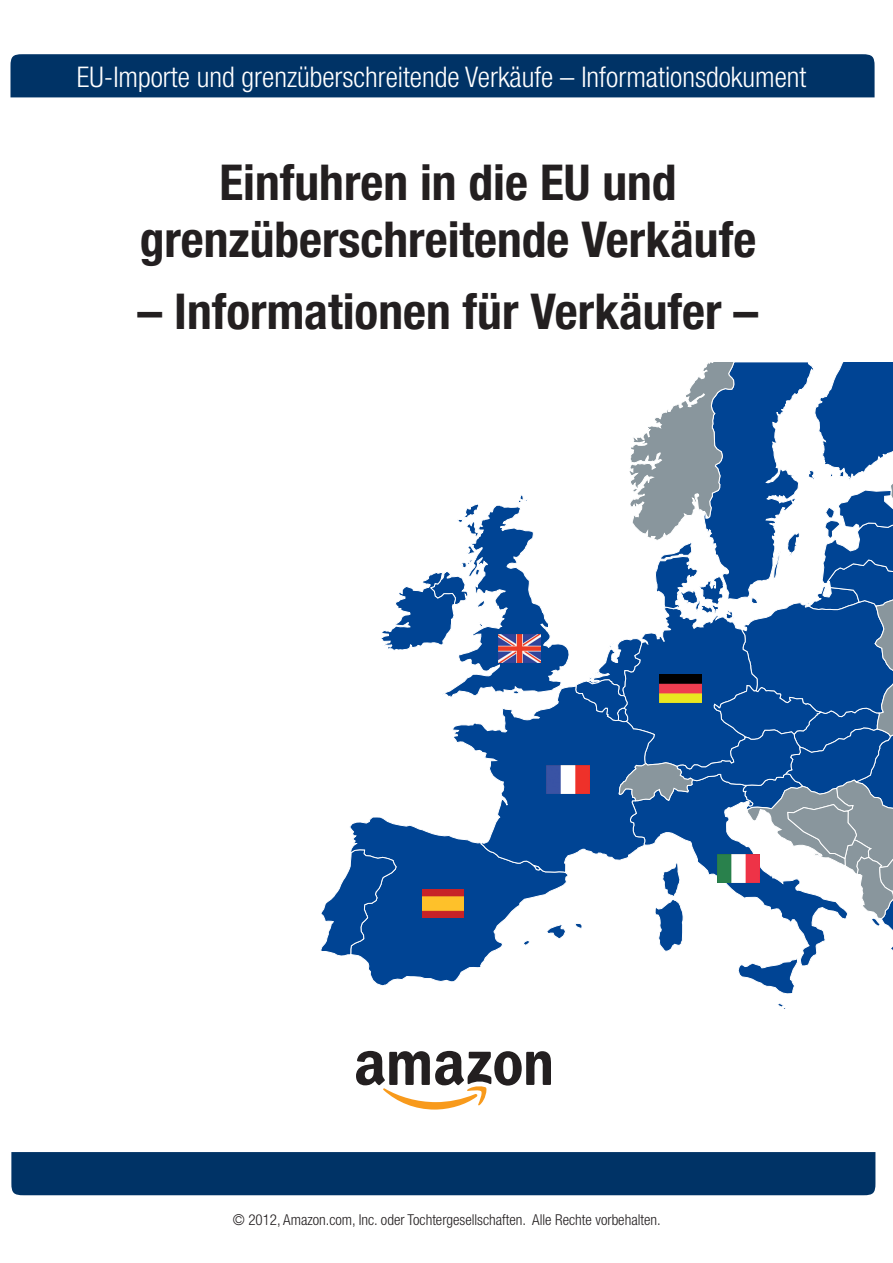
<style>
.page{position:relative;width:893px;height:1263px;background:#fff}
.page>*{position:absolute;margin:0;border:0;box-sizing:border-box;transform-origin:0 0}
.TOC_title{font:700 condensed 49.5px/57px "Helvetica Neue";color:#231f20;text-align:center}
.Page_Header{font:300 condensed 28.5px "Helvetica Neue";color:#fff}
.t1{font:300 condensed 15px "Helvetica Neue LT Std";color:#231f20}
</style>
<div class="page">
<div style="left:10px;top:54px;width:864px;height:43px;background:#036"></div>
<div style="left:11px;top:1152px;width:864px;height:43px;background:#036"></div>
<svg style="left:778px;top:1003px;width:6px;height:4px"></svg>
<svg style="left:320px;top:362px;width:573px;height:632px"></svg>
<img style="left:422px;top:890px;width:42px;height:27px">
<img style="left:546px;top:765px;width:43px;height:29px">
<img style="left:659px;top:674px;width:42px;height:28px">
<img style="left:498px;top:635px;width:42px;height:28px">
<img style="left:718px;top:854px;width:42px;height:28px">
<svg style="left:356px;top:1051px;width:195px;height:58px"></svg>
<p class="Page_Header" style="left:77px;top:61px;width:731px">EU-Importe und grenzüberschreitende Verkäufe – Informationsdokument</p>
<p class="TOC_title" style="left:140px;top:153px;width:618px">Einfuhren in die EU und grenzüberschreitende Verkäufe</p>
<p class="TOC_title" style="left:138px;top:282px;width:622px">– Informationen für Verkäufer –</p>
<p class="t1" style="left:233px;top:1211px;width:429px">© 2012, Amazon.com, Inc. oder Tochtergesellschaften. Alle Rechte vorbehalten.</p>
</div>
